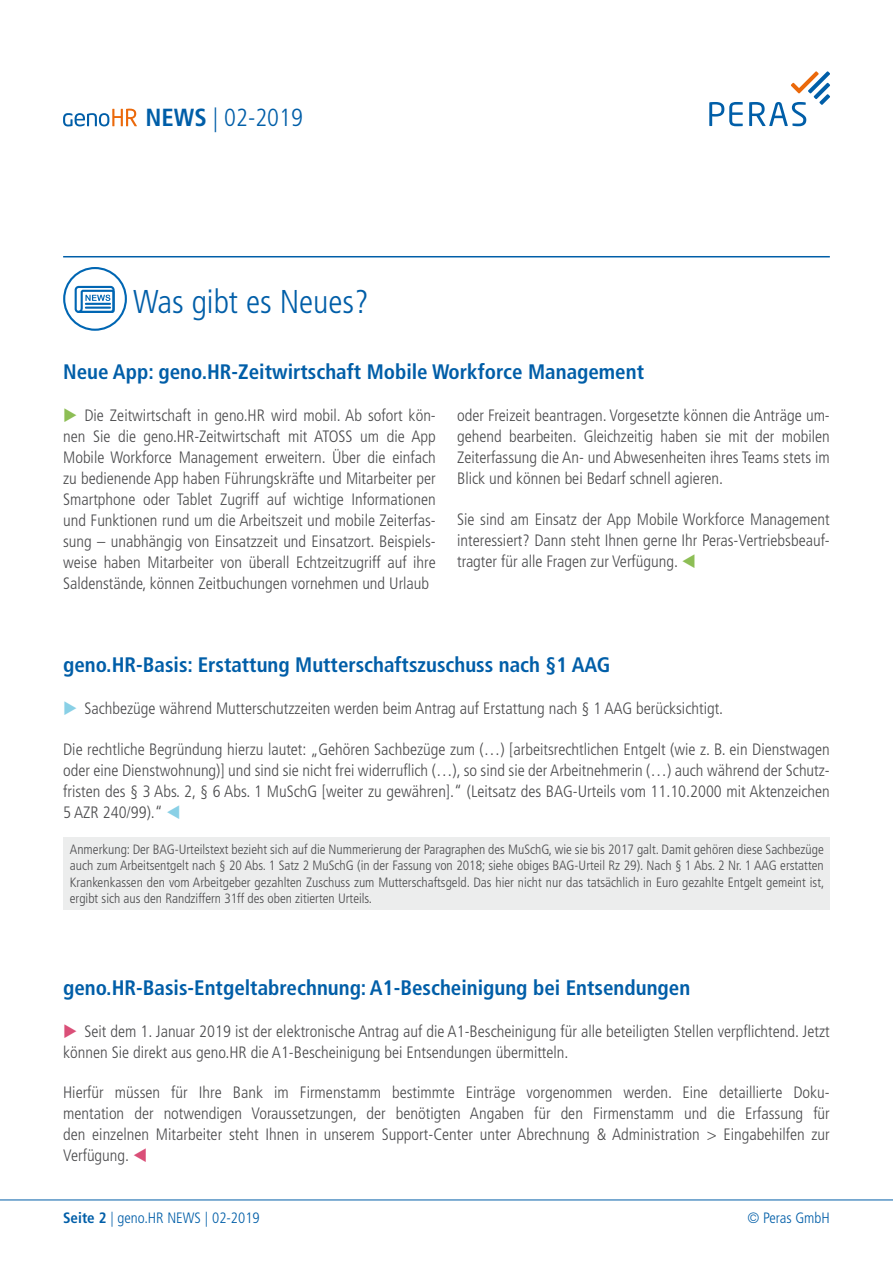
<style>
.page{position:relative;width:893px;height:1263px;background:#fff}
.page>*{position:absolute;margin:0;border:0;box-sizing:border-box;transform-origin:0 0}
.t1{font:300 condensed 33px "Frutiger";color:#005ea8}
.t2{font:300 condensed 24.75px "Frutiger";color:#005ea8}
.t3{font:700 condensed 21px "Frutiger";color:#005ea8}
.t4{font:300 condensed 16.5px/21px "Frutiger";color:#4b4b4d;text-align:justify}
.t5{font:300 condensed 15px "Frutiger";color:#005ea8}
.t6{font:300 condensed 13.5px/16.2px "Frutiger";color:#4b4b4d;text-align:justify}
.s1{font-weight:700}
.s2{color:#8dbe55}
.s3{color:#89d0e6}
.s4{color:#da4f78}
</style>
<div class="page">
<svg style="left:63px;top:109px;width:74px;height:17px"></svg>
<svg style="left:709px;top:102px;width:34px;height:24px"></svg>
<svg style="left:749px;top:71px;width:81px;height:55px"></svg>
<hr style="left:0;top:1200px;width:893px;height:1px;background:#005ea8">
<hr style="left:63px;top:256px;width:767px;height:1px;background:#005ea8">
<svg style="left:63px;top:267px;width:64px;height:62px"></svg>
<div style="left:63px;top:267px;width:64px;height:64px;border:2px solid #0066b3;border-radius:50%"></div>
<div style="left:75px;top:286px;width:40px;height:27px;border:2px solid #0066b3;border-radius:3px"></div>
<svg style="left:76px;top:289px;width:40px;height:25px"></svg>
<div style="left:64px;top:838px;width:766px;height:72px;background:#eceded"></div>
<h2 class="t2" style="left:146px;top:104px;width:159px"><span class="s1">NEWS</span> | 02-2019</h2>
<h1 class="t1" style="left:133px;top:283px;width:237px">Was gibt es Neues?</h1>
<p class="t3" style="left:63px;top:360px;width:582px">Neue App: geno.HR-Zeitwirtschaft Mobile Workforce Management</p>
<p class="t4" style="left:63px;top:405px;width:374px"><span class="s2">◆</span> Die Zeitwirtschaft in geno.HR wird mobil. Ab sofort kön&shy;nen Sie die geno.HR-Zeitwirtschaft mit ATOSS um die App Mobile Workforce Management erweitern. Über die einfach zu bedienende App haben Führungskräfte und Mitarbeiter per Smartphone oder Tablet Zugriff auf wichtige Informationen und Funktionen rund um die Arbeitszeit und mobile Zeiterfas&shy;sung – unabhängig von Einsatzzeit und Einsatzort. Beispiels&shy;weise haben Mitarbeiter von überall Echtzeitzugriff auf ihre Saldenstände, können Zeitbuchungen vornehmen und Urlaub</p>
<p class="t4" style="left:457px;top:405px;width:374px">oder Freizeit beantragen. Vorgesetzte können die Anträge um&shy;gehend bearbeiten. Gleichzeitig haben sie mit der mobilen Zeiterfassung die An- und Abwesenheiten ihres Teams stets im Blick und können bei Bedarf schnell agieren.</p>
<p class="t4" style="left:457px;top:509px;width:374px">Sie sind am Einsatz der App Mobile Workforce Management interessiert? Dann steht Ihnen gerne Ihr Peras-Vertriebsbeauf&shy;tragter für alle Fragen zur Verfügung. <span class="s2">▼</span></p>
<p class="t3" style="left:63px;top:653px;width:549px">geno.HR-Basis: Erstattung Mutterschaftszuschuss nach §1 AAG</p>
<p class="t4" style="left:63px;top:698px;width:662px"><span class="s3">◆</span> Sachbezüge während Mutterschutzzeiten werden beim Antrag auf Erstattung nach § 1 AAG berücksichtigt.</p>
<p class="t4" style="left:63px;top:739px;width:768px">Die rechtliche Begründung hierzu lautet: „Gehören Sachbezüge zum (…) [arbeitsrechtlichen Entgelt (wie z. B. ein Dienstwagen oder eine Dienstwohnung)] und sind sie nicht frei widerruflich (…), so sind sie der Arbeitnehmerin (…) auch während der Schutz&shy;fristen des § 3 Abs. 2, § 6 Abs. 1 MuSchG [weiter zu gewähren].“ (Leitsatz des BAG-Urteils vom 11.10.2000 mit Aktenzeichen 5 AZR 240/99).“ <span class="s3">▼</span></p>
<p class="t6" style="left:70px;top:842px;width:756px">Anmerkung: Der BAG-Urteilstext bezieht sich auf die Nummerierung der Paragraphen des MuSchG, wie sie bis 2017 galt. Damit gehören diese Sachbezüge auch zum Arbeitsentgelt nach § 20 Abs. 1 Satz 2 MuSchG (in der Fassung von 2018; siehe obiges BAG-Urteil Rz 29). Nach § 1 Abs. 2 Nr. 1 AAG erstatten Krankenkassen den vom Arbeitgeber gezahlten Zuschuss zum Mutterschaftsgeld. Das hier nicht nur das tatsächlich in Euro gezahlte Entgelt gemeint ist, ergibt sich aus den Randziffern 31ff des oben zitierten Urteils.</p>
<p class="t3" style="left:63px;top:975px;width:629px">geno.HR-Basis-Entgeltabrechnung: A1-Bescheinigung bei Entsendungen</p>
<p class="t4" style="left:63px;top:1021px;width:768px"><span class="s4">◆</span> Seit dem 1. Januar 2019 ist der elektronische Antrag auf die A1-Bescheinigung für alle beteiligten Stellen verpflichtend. Jetzt können Sie direkt aus geno.HR die A1-Bescheinigung bei Entsendungen übermitteln.</p>
<p class="t4" style="left:63px;top:1082px;width:768px">Hierfür müssen für Ihre Bank im Firmenstamm bestimmte Einträge vorgenommen werden. Eine detaillierte Doku&shy;mentation der notwendigen Voraussetzungen, der benötigten Angaben für den Firmenstamm und die Erfassung für den einzelnen Mitarbeiter steht Ihnen in unserem Support-Center unter Abrechnung &amp; Administration &gt; Eingabehilfen zur Verfügung. <span class="s4">▼</span></p>
<p class="t5" style="left:63px;top:1209px;width:198px"><span class="s1">Seite 2</span> | geno.HR NEWS | 02-2019</p>
<p class="t5" style="left:747px;top:1209px;width:84px">© Peras GmbH</p>
</div>
